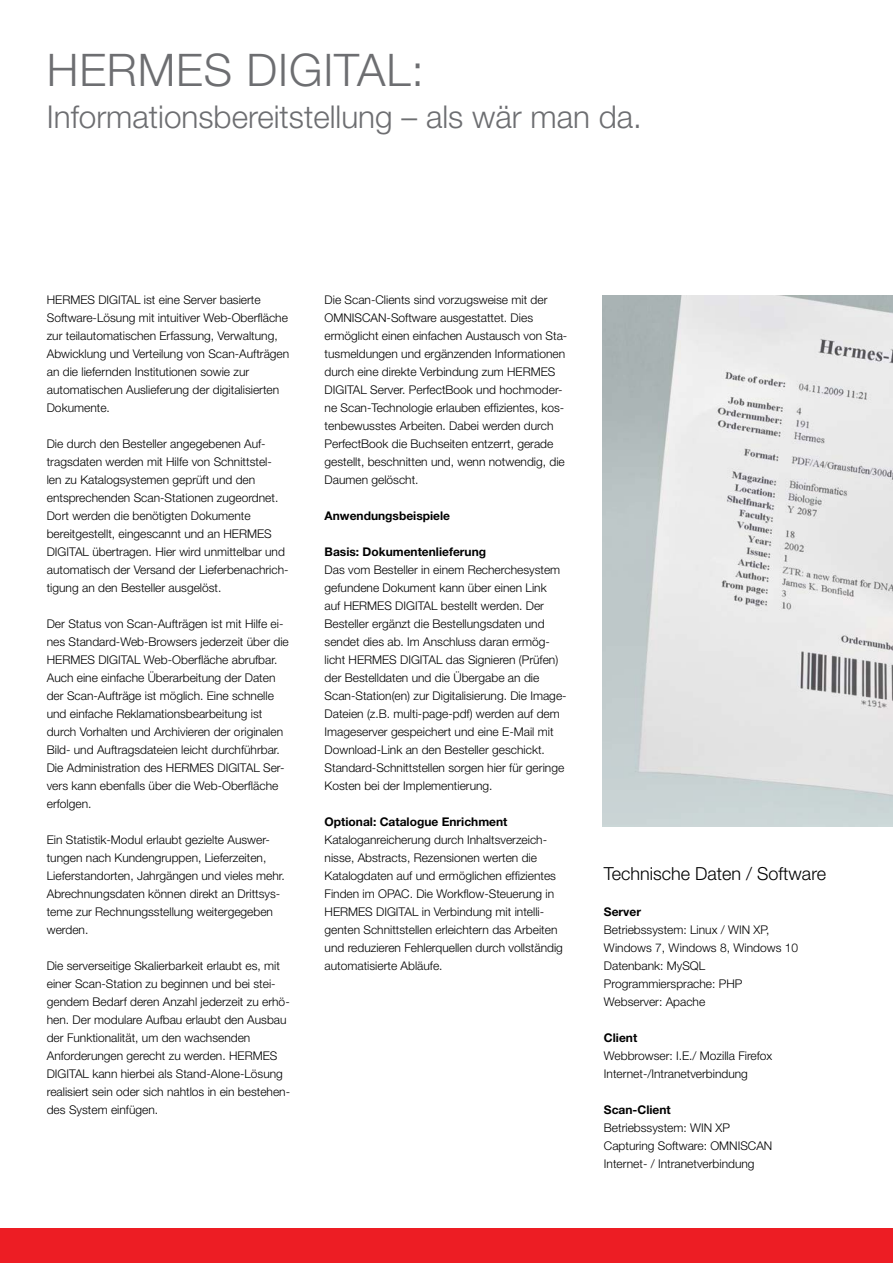
<style>
.page{position:relative;width:893px;height:1263px;background:#fff}
.page>*{position:absolute;margin:0;border:0;box-sizing:border-box;transform-origin:0 0}
.t1{font:300 45px "Helvetica Neue";letter-spacing:.02em;color:#6d6e71}
.t2{font:300 31.5px "Helvetica Neue";color:#6d6e71}
.t3{font:300 18px "Helvetica Neue";color:#000}
.t4{font:300 12px/18px "Helvetica Neue";color:#000}
.t5{font:700 12px "Helvetica Neue";color:#000}
</style>
<div class="page">
<div style="left:0;top:1229px;width:893px;height:34px;background:#ed1d24"></div>
<img style="left:602px;top:296px;width:291px;height:530px">
<p class="t1" style="left:47px;top:43px;width:379px">HERMES DIGITAL:</p>
<p class="t2" style="left:47px;top:98px;width:597px">Informationsbereitstellung – als wär man da.</p>
<p class="t4" style="left:47px;top:290px;width:244px">HERMES DIGITAL ist eine Server basierte Software-Lösung mit intuitiver Web-Oberfläche zur teilautomatischen Erfassung, Verwaltung, Abwicklung und Verteilung von Scan-Aufträgen an die liefernden Institutionen sowie zur automatischen Auslieferung der digitalisierten Dokumente.</p>
<p class="t4" style="left:47px;top:434px;width:243px">Die durch den Besteller angegebenen Auf&shy;tragsdaten werden mit Hilfe von Schnittstel&shy;len zu Katalogsystemen geprüft und den entsprechenden Scan-Stationen zugeordnet.<br>Dort werden die benötigten Dokumente bereitgestellt, eingescannt und an HERMES DIGITAL übertragen. Hier wird unmittelbar und automatisch der Versand der Lieferbenachrich&shy;tigung an den Besteller ausgelöst.</p>
<p class="t4" style="left:47px;top:614px;width:244px">Der Status von Scan-Aufträgen ist mit Hilfe ei&shy;nes Standard-Web-Browsers jederzeit über die HERMES DIGITAL Web-Oberfläche abrufbar.<br>Auch eine einfache Überarbeitung der Daten der Scan-Aufträge ist möglich. Eine schnelle und einfache Reklamationsbearbeitung ist durch Vorhalten und Archivieren der originalen Bild- und Auftragsdateien leicht durchführbar.<br>Die Administration des HERMES DIGITAL Ser&shy;vers kann ebenfalls über die Web-Oberfläche erfolgen.</p>
<p class="t4" style="left:47px;top:830px;width:240px">Ein Statistik-Modul erlaubt gezielte Auswer&shy;tungen nach Kundengruppen, Lieferzeiten, Lieferstandorten, Jahrgängen und vieles mehr.<br>Abrechnungsdaten können direkt an Drittsys&shy;teme zur Rechnungsstellung weitergegeben werden.</p>
<p class="t4" style="left:47px;top:956px;width:245px">Die serverseitige Skalierbarkeit erlaubt es, mit einer Scan-Station zu beginnen und bei stei&shy;gendem Bedarf deren Anzahl jederzeit zu erhö&shy;hen. Der modulare Aufbau erlaubt den Ausbau der Funktionalität, um den wachsenden Anforderungen gerecht zu werden. HERMES DIGITAL kann hierbei als Stand-Alone-Lösung realisiert sein oder sich nahtlos in ein bestehen&shy;des System einfügen.</p>
<p class="t4" style="left:325px;top:290px;width:244px">Die Scan-Clients sind vorzugsweise mit der OMNISCAN-Software ausgestattet. Dies ermöglicht einen einfachen Austausch von Sta&shy;tusmeldungen und ergänzenden Informationen durch eine direkte Verbindung zum HERMES DIGITAL Server. PerfectBook und hochmoder&shy;ne Scan-Technologie erlauben effizientes, kos&shy;tenbewusstes Arbeiten. Dabei werden durch PerfectBook die Buchseiten entzerrt, gerade gestellt, beschnitten und, wenn notwendig, die Daumen gelöscht.</p>
<p class="t5" style="left:325px;top:508px;width:127px">Anwendungsbeispiele</p>
<p class="t5" style="left:325px;top:544px;width:163px">Basis: Dokumentenlieferung</p>
<p class="t4" style="left:325px;top:560px;width:244px">Das vom Besteller in einem Recherchesystem gefundene Dokument kann über einen Link<br>auf HERMES DIGITAL bestellt werden. Der Besteller ergänzt die Bestellungsdaten und sendet dies ab. Im Anschluss daran ermög&shy;licht HERMES DIGITAL das Signieren (Prüfen) der Bestelldaten und die Übergabe an die Scan-Station(en) zur Digitalisierung. Die Image-Dateien (z.B. multi-page-pdf) werden auf dem Imageserver gespeichert und eine E-Mail mit Download-Link an den Besteller geschickt.</p>
<p class="t4" style="left:325px;top:758px;width:241px">Standard-Schnittstellen sorgen hier für geringe<br>Kosten bei der Implementierung.</p>
<p class="t5" style="left:325px;top:814px;width:184px">Optional: Catalogue Enrichment</p>
<p class="t4" style="left:325px;top:830px;width:240px">Kataloganreicherung durch Inhaltsverzeich&shy;nisse, Abstracts, Rezensionen werten die Katalogdaten auf und ermöglichen effizientes Finden im OPAC. Die Workflow-Steuerung in HERMES DIGITAL in Verbindung mit intelli&shy;genten Schnittstellen erleichtern das Arbeiten und reduzieren Fehlerquellen durch vollständig automatisierte Abläufe.</p>
<p class="t3" style="left:604px;top:863px;width:224px">Technische Daten / Software</p>
<p class="t5" style="left:604px;top:904px;width:39px">Server</p>
<p class="t4" style="left:604px;top:920px;width:196px">Betriebssystem: Linux / WIN XP,<br>Windows 7, Windows 8, Windows 10</p>
<p class="t4" style="left:604px;top:956px;width:103px">Datenbank: MySQL</p>
<p class="t4" style="left:604px;top:974px;width:140px">Programmiersprache: PHP</p>
<p class="t4" style="left:604px;top:992px;width:103px">Webserver: Apache</p>
<p class="t5" style="left:604px;top:1030px;width:35px">Client</p>
<p class="t4" style="left:604px;top:1046px;width:170px">Webbrowser: I.E./ Mozilla Firefox</p>
<p class="t4" style="left:604px;top:1064px;width:145px">Internet-/Intranetverbindung</p>
<p class="t5" style="left:604px;top:1102px;width:68px">Scan-Client</p>
<p class="t4" style="left:604px;top:1118px;width:127px">Betriebssystem: WIN XP</p>
<p class="t4" style="left:604px;top:1136px;width:170px">Capturing Software: OMNISCAN</p>
<p class="t4" style="left:604px;top:1154px;width:152px">Internet- / Intranetverbindung</p>
</div>
